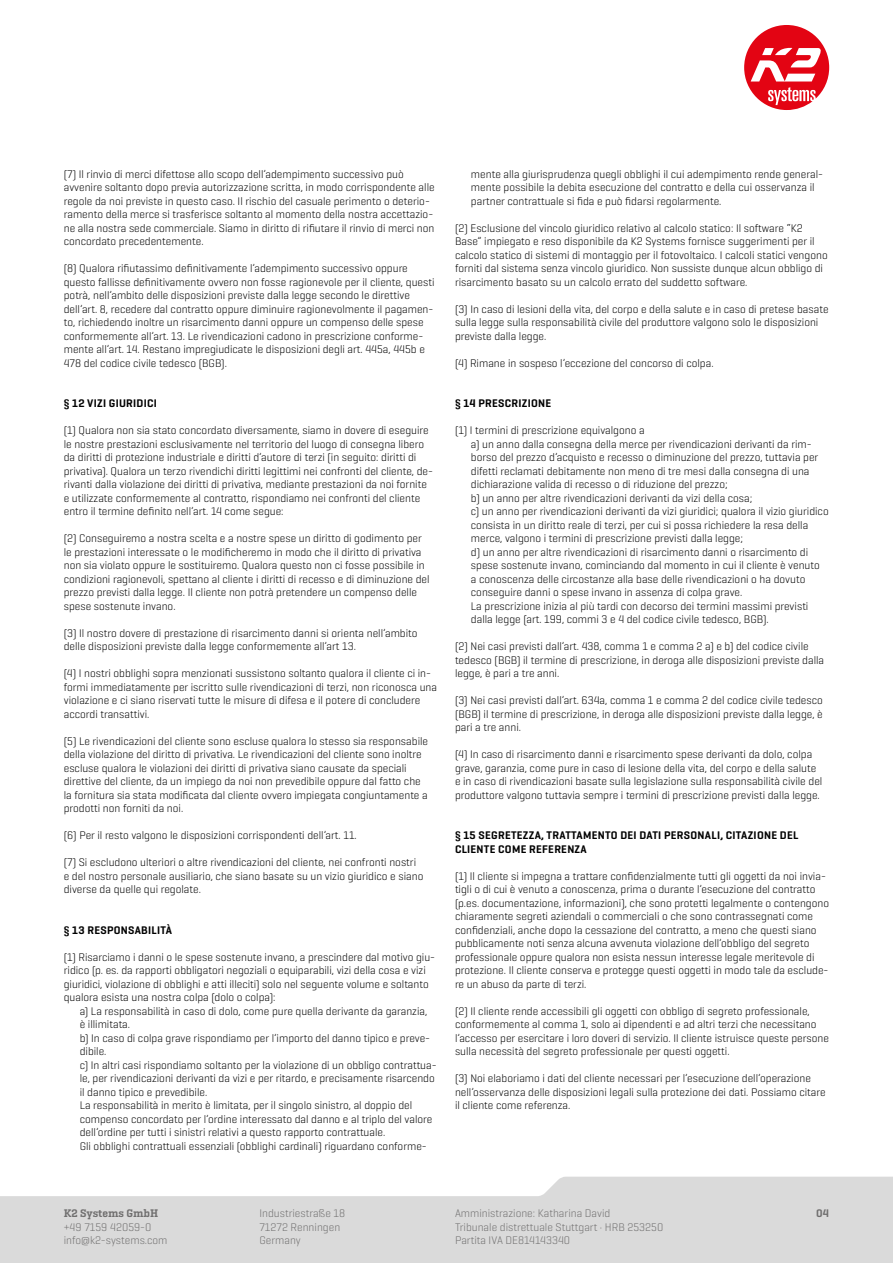
<style>
.page{position:relative;width:893px;height:1263px;background:#fff}
.page>*{position:absolute;margin:0;border:0;box-sizing:border-box;transform-origin:0 0}
.t1{font:300 11.25px/13.5px "K2 Geogrotesque";color:#000}
.t2{font:300 11.25px/13.5px "K2 Geogrotesque";color:#706f6f}
.t3{font:600 11.25px/13.5px "K2 Geogrotesque";letter-spacing:.025em;color:#000}
.t4{font:600 11.25px "K2 Geogrotesque Slab";color:#706f6f}
</style>
<div class="page">
<svg style="left:0;top:1177px;width:893px;height:86px;background:#dfdfdf"></svg>
<svg style="left:744px;top:25px;width:85px;height:85px"></svg>
<p class="t1" style="left:64px;top:167px;width:372px">(7) Il rinvio di merci difettose allo scopo dell’adempimento successivo può avvenire soltanto dopo previa autorizzazione scritta, in modo corrispondente alle regole da noi previste in questo caso. Il rischio del casuale perimento o deterio&shy;ramento della merce si trasferisce soltanto al momento della nostra accettazio&shy;ne alla nostra sede commerciale. Siamo in diritto di rifiutare il rinvio di merci non concordato precedentemente.</p>
<p class="t1" style="left:64px;top:261px;width:372px">(8) Qualora rifiutassimo definitivamente l’adempimento successivo oppure questo fallisse definitivamente ovvero non fosse ragionevole per il cliente, questi potrà, nell’ambito delle disposizioni previste dalla legge secondo le direttive dell’art. 8, recedere dal contratto oppure diminuire ragionevolmente il pagamen&shy;to, richiedendo inoltre un risarcimento danni oppure un compenso delle spese conformemente all’art. 13. Le rivendicazioni cadono in prescrizione conforme&shy;mente all’art. 14. Restano impregiudicate le disposizioni degli art. 445a, 445b e 478 del codice civile tedesco (BGB).</p>
<p class="t3" style="left:64px;top:396px;width:95px">§ 12 VIZI GIURIDICI</p>
<p class="t1" style="left:64px;top:423px;width:371px">(1) Qualora non sia stato concordato diversamente, siamo in dovere di eseguire le nostre prestazioni esclusivamente nel territorio del luogo di consegna libero da diritti di protezione industriale e diritti d’autore di terzi (in seguito: diritti di privativa). Qualora un terzo rivendichi diritti legittimi nei confronti del cliente, de&shy;rivanti dalla violazione dei diritti di privativa, mediante prestazioni da noi fornite e utilizzate conformemente al contratto, rispondiamo nei confronti del cliente entro il termine definito nell’art. 14 come segue:</p>
<p class="t1" style="left:64px;top:531px;width:367px">(2) Conseguiremo a nostra scelta e a nostre spese un diritto di godimento per le prestazioni interessate o le modificheremo in modo che il diritto di privativa non sia violato oppure le sostituiremo. Qualora questo non ci fosse possibile in condizioni ragionevoli, spettano al cliente i diritti di recesso e di diminuzione del prezzo previsti dalla legge. Il cliente non potrà pretendere un compenso delle spese sostenute invano.</p>
<p class="t1" style="left:64px;top:626px;width:355px">(3) Il nostro dovere di prestazione di risarcimento danni si orienta nell’ambito delle disposizioni previste dalla legge conformemente all’art 13.</p>
<p class="t1" style="left:64px;top:666px;width:375px">(4) I nostri obblighi sopra menzionati sussistono soltanto qualora il cliente ci in&shy;formi immediatamente per iscritto sulle rivendicazioni di terzi, non riconosca una violazione e ci siano riservati tutte le misure di difesa e il potere di concludere accordi transattivi.</p>
<p class="t1" style="left:64px;top:734px;width:366px">(5) Le rivendicazioni del cliente sono escluse qualora lo stesso sia responsabile della violazione del diritto di privativa. Le rivendicazioni del cliente sono inoltre escluse qualora le violazioni dei diritti di privativa siano causate da speciali direttive del cliente, da un impiego da noi non prevedibile oppure dal fatto che la fornitura sia stata modificata dal cliente ovvero impiegata congiuntamente a prodotti non forniti da noi.</p>
<p class="t1" style="left:64px;top:828px;width:295px">(6) Per il resto valgono le disposizioni corrispondenti dell’art. 11.</p>
<p class="t1" style="left:64px;top:855px;width:361px">(7) Si escludono ulteriori o altre rivendicazioni del cliente, nei confronti nostri e del nostro personale ausiliario, che siano basate su un vizio giuridico e siano diverse da quelle qui regolate.</p>
<p class="t3" style="left:64px;top:923px;width:110px">§ 13 RESPONSABILITÀ</p>
<p class="t1" style="left:64px;top:950px;width:373px">(1) Risarciamo i danni o le spese sostenute invano, a prescindere dal motivo giu&shy;ridico (p. es. da rapporti obbligatori negoziali o equiparabili, vizi della cosa e vizi giuridici, violazione di obblighi e atti illeciti) solo nel seguente volume e soltanto qualora esista una nostra colpa (dolo o colpa):</p>
<p class="t1" style="left:80px;top:1004px;width:358px">a) La responsabilità in caso di dolo, come pure quella derivante da garanzia,<br>è illimitata.<br>b) In caso di colpa grave rispondiamo per l’importo del danno tipico e preve&shy;dibile.<br>c) In altri casi rispondiamo soltanto per la violazione di un obbligo contrattua&shy;le, per rivendicazioni derivanti da vizi e per ritardo, e precisamente risarcendo il danno tipico e prevedibile.<br>La responsabilità in merito è limitata, per il singolo sinistro, al doppio del compenso concordato per l’ordine interessato dal danno e al triplo del valore dell’ordine per tutti i sinistri relativi a questo rapporto contrattuale.<br>Gli obblighi contrattuali essenziali (obblighi cardinali) riguardano conforme-</p>
<p class="t1" style="left:471px;top:167px;width:354px">mente alla giurisprudenza quegli obblighi il cui adempimento rende general&shy;mente possibile la debita esecuzione del contratto e della cui osservanza il partner contrattuale si fida e può fidarsi regolarmente.</p>
<p class="t1" style="left:455px;top:221px;width:374px">(2) Esclusione del vincolo giuridico relativo al calcolo statico: Il software “K2<br>Base” impiegato e reso disponibile da K2 Systems fornisce suggerimenti per il calcolo statico di sistemi di montaggio per il fotovoltaico. I calcoli statici vengono forniti dal sistema senza vincolo giuridico. Non sussiste dunque alcun obbligo di risarcimento basato su un calcolo errato del suddetto software.</p>
<p class="t1" style="left:455px;top:302px;width:375px">(3) In caso di lesioni della vita, del corpo e della salute e in caso di pretese basate sulla legge sulla responsabilità civile del produttore valgono solo le disposizioni previste dalla legge.</p>
<p class="t1" style="left:455px;top:356px;width:260px">(4) Rimane in sospeso l’eccezione del concorso di colpa.</p>
<p class="t3" style="left:455px;top:396px;width:98px">§ 14 PRESCRIZIONE</p>
<p class="t1" style="left:471px;top:423px;width:359px;text-indent:-16px">(1) I termini di prescrizione equivalgono a<br>a) un anno dalla consegna della merce per rivendicazioni derivanti da rim&shy;borso del prezzo d’acquisto e recesso o diminuzione del prezzo, tuttavia per difetti reclamati debitamente non meno di tre mesi dalla consegna di una dichiarazione valida di recesso o di riduzione del prezzo;<br>b) un anno per altre rivendicazioni derivanti da vizi della cosa;<br>c) un anno per rivendicazioni derivanti da vizi giuridici; qualora il vizio giuridico consista in un diritto reale di terzi, per cui si possa richiedere la resa della merce, valgono i termini di prescrizione previsti dalla legge;<br>d) un anno per altre rivendicazioni di risarcimento danni o risarcimento di spese sostenute invano, cominciando dal momento in cui il cliente è venuto<br>a conoscenza delle circostanze alla base delle rivendicazioni o ha dovuto conseguire danni o spese invano in assenza di colpa grave.<br>La prescrizione inizia al più tardi con decorso dei termini massimi previsti dalla legge (art. 199, commi 3 e 4 del codice civile tedesco, BGB).</p>
<p class="t1" style="left:455px;top:639px;width:371px">(2) Nei casi previsti dall’art. 438, comma 1 e comma 2 a) e b) del codice civile tedesco (BGB) il termine di prescrizione, in deroga alle disposizioni previste dalla legge, è pari a tre anni.</p>
<p class="t1" style="left:455px;top:693px;width:369px;text-align:justify">(3) Nei casi previsti dall’art. 634a, comma 1 e comma 2 del codice civile tedesco (BGB) il termine di prescrizione, in deroga alle disposizioni previste dalla legge, è pari a tre anni.</p>
<p class="t1" style="left:455px;top:747px;width:369px">(4) In caso di risarcimento danni e risarcimento spese derivanti da dolo, colpa grave, garanzia, come pure in caso di lesione della vita, del corpo e della salute e in caso di rivendicazioni basate sulla legislazione sulla responsabilità civile del produttore valgono tuttavia sempre i termini di prescrizione previsti dalla legge.</p>
<p class="t3" style="left:455px;top:828px;width:345px">§ 15 SEGRETEZZA, TRATTAMENTO DEI DATI PERSONALI, CITAZIONE DEL<br>CLIENTE COME REFERENZA</p>
<p class="t1" style="left:455px;top:869px;width:376px">(1) Il cliente si impegna a trattare confidenzialmente tutti gli oggetti da noi invia&shy;tigli o di cui è venuto a conoscenza, prima o durante l’esecuzione del contratto (p.es. documentazione, informazioni), che sono protetti legalmente o contengono chiaramente segreti aziendali o commerciali o che sono contrassegnati come confidenziali, anche dopo la cessazione del contratto, a meno che questi siano pubblicamente noti senza alcuna avvenuta violazione dell’obbligo del segreto professionale oppure qualora non esista nessun interesse legale meritevole di protezione. Il cliente conserva e protegge questi oggetti in modo tale da esclude&shy;re un abuso da parte di terzi.</p>
<p class="t1" style="left:455px;top:1004px;width:375px">(2) Il cliente rende accessibili gli oggetti con obbligo di segreto professionale, conformemente al comma 1, solo ai dipendenti e ad altri terzi che necessitano l’accesso per esercitare i loro doveri di servizio. Il cliente istruisce queste persone sulla necessità del segreto professionale per questi oggetti.</p>
<p class="t1" style="left:455px;top:1071px;width:372px">(3) Noi elaboriamo i dati del cliente necessari per l’esecuzione dell’operazione nell’osservanza delle disposizioni legali sulla protezione dei dati. Possiamo citare il cliente come referenza.</p>
<p class="t4" style="left:64px;top:1206px;width:96px">K2 Systems GmbH</p>
<p class="t2" style="left:64px;top:1220px;width:105px">+49 7159 42059-0 info@k2-systems.com</p>
<p class="t2" style="left:259px;top:1206px;width:87px">Industriestraße 18<br>71272 Renningen<br>Germany</p>
<p class="t2" style="left:455px;top:1206px;width:210px">Amministrazione: Katharina David<br>Tribunale distrettuale Stuttgart · HRB 253250<br>Partita IVA DE814143340</p>
<p class="t4" style="left:816px;top:1206px;width:15px">04</p>
</div>
